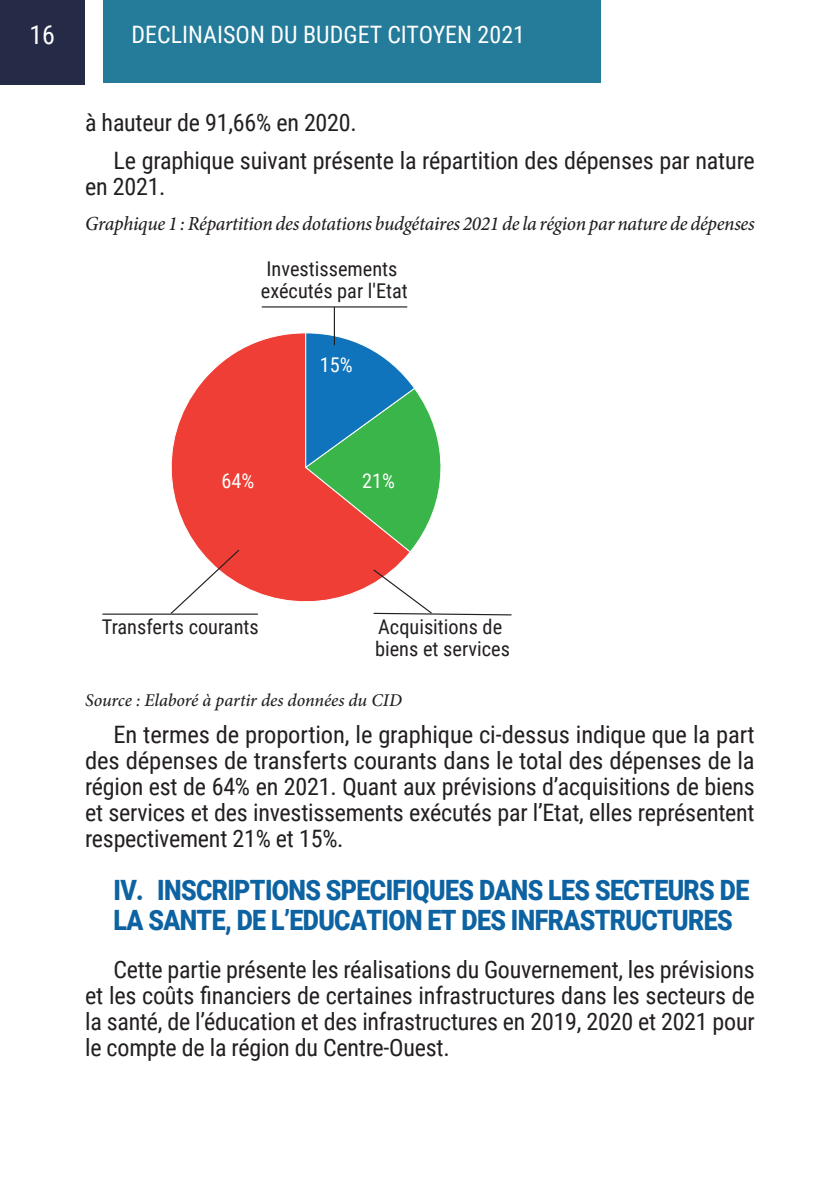
<style>
.page{position:relative;width:840px;height:1191px;background:#fff}
.page>*{position:absolute;margin:0;border:0;box-sizing:border-box;transform-origin:0 0}
.TITRE1{font:900 28px/30px "Roboto";letter-spacing:-.025em;color:#0d63a2;scale:.89 1}
.t1{font:26px "Roboto Condensed";color:#fff}
.Body{font:24px/26px "Roboto Condensed";letter-spacing:-.01em;color:#231f20;text-align:justify}
.t2{font:24px "Roboto Condensed";color:#fff}
.t3{font:20.4px/21.8px "Roboto Condensed";color:#231f20}
.t4{font:20.4px "Roboto Condensed";color:#fff}
.Legende{font:italic 500 20px "Minion Pro";letter-spacing:-.015em;color:#231f20}
.source{font:italic 500 18px "Minion Pro";letter-spacing:-.005em;color:#231f20}
</style>
<div class="page">
<div style="left:0;top:0;width:84px;height:84px;background:#252b47"></div>
<div style="left:103px;top:0;width:497px;height:83px;background:#247b9a"></div>
<svg style="left:154px;top:333px;width:255px;height:282px"></svg>
<svg style="left:304px;top:333px;width:137px;height:220px"></svg>
<svg style="left:372px;top:568px;width:140px;height:48px"></svg>
<hr style="left:333px;top:307px;width:2px;height:38px;background:#231f20">
<hr style="left:261px;top:306px;width:146px;height:1px;background:#231f20">
<svg style="left:169px;top:548px;width:71px;height:67px"></svg>
<hr style="left:102px;top:613px;width:156px;height:1px;background:#231f20">
<p class="t1" style="left:29px;top:16px;width:27px">16</p>
<p class="t2" style="left:131px;top:17px;width:395px">DECLINAISON DU BUDGET CITOYEN 2021</p>
<p class="Body" style="left:85px;top:109px;width:273px">à hauteur de 91,66% en 2020.</p>
<p class="Body" style="left:85px;top:146px;width:670px;text-indent:28px">Le graphique suivant présente la répartition des dépenses par nature en 2021.</p>
<p class="Legende" style="left:85px;top:210px;width:670px">Graphique 1 : Répartition des dotations budgétaires 2021 de la région par nature de dépenses</p>
<p class="t3" style="left:261px;top:257px;width:149px">Investissements exécutés par l'Etat</p>
<p class="t4" style="left:319px;top:351px;width:34px">15%</p>
<p class="t4" style="left:221px;top:466px;width:34px">64%</p>
<p class="t4" style="left:362px;top:466px;width:34px">21%</p>
<p class="t3" style="left:102px;top:615px;width:158px">Transferts courants</p>
<p class="t3" style="left:375px;top:615px;width:136px">Acquisitions de biens et services</p>
<p class="source" style="left:85px;top:687px;width:318px">Source : Elaboré à partir des données du CID</p>
<p class="Body" style="left:85px;top:720px;width:670px;text-indent:28px">En termes de proportion, le graphique ci-dessus indique que la part des dépenses de transferts courants dans le total des dépenses de la région est de 64% en 2021. Quant aux prévisions d’acquisitions de biens et services et des investissements exécutés par l’Etat, elles représentent respectivement 21% et 15%.</p>
<p class="TITRE1" style="left:113px;top:873px;width:715px">IV. INSCRIPTIONS SPECIFIQUES DANS LES SECTEURS DE<br>LA SANTE, DE L’EDUCATION ET DES INFRASTRUCTURES</p>
<p class="Body" style="left:85px;top:956px;width:670px;text-indent:28px">Cette partie présente les réalisations du Gouvernement, les prévisions et les coûts financiers de certaines infrastructures dans les secteurs de la santé, de l’éducation et des infrastructures en 2019, 2020 et 2021 pour le compte de la région du Centre-Ouest.</p>
</div>
